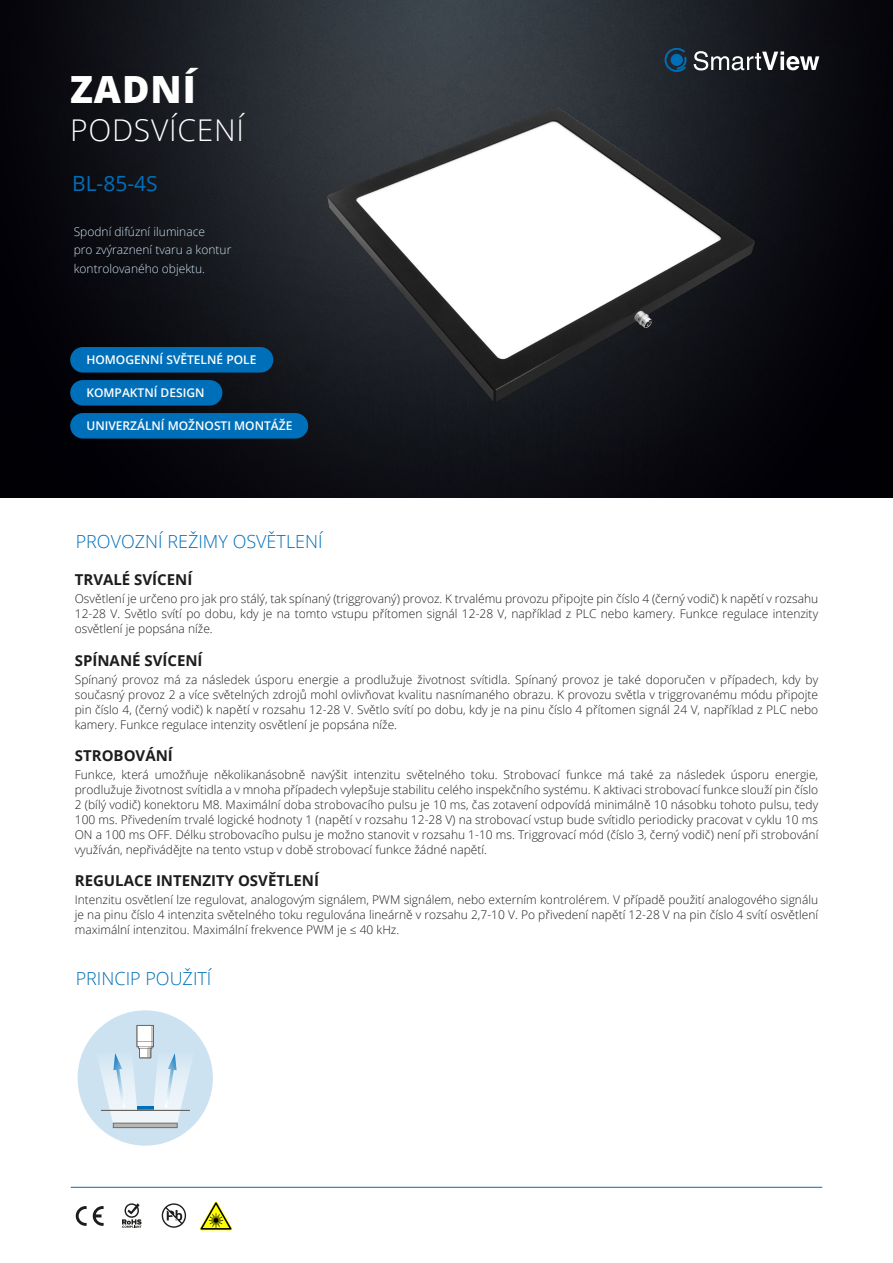
<style>
.page{position:relative;width:893px;height:1263px;background:#fff}
.page>*{position:absolute;margin:0;border:0;box-sizing:border-box;transform-origin:0 0}
.t1{font:800 37.5px "Open Sans";letter-spacing:.025em;color:#fff}
.t2{font:300 30px "Open Sans";letter-spacing:.025em;color:#fff}
.t3{font:21px "Open Sans";color:#006fb9}
.t4{font:300 18px "Open Sans";color:#006fb9}
.t5{font:700 15px "Open Sans";color:#1d1d1b}
.t6{font:300 12px/15px "Open Sans";color:#1d1d1b;text-align:justify}
.t7{font:300 12px/18px "Open Sans";color:#cce2f1}
.t8{font:600 12px "Open Sans";color:#fff}
</style>
<div class="page">
<img style="left:0;top:0;width:893px;height:497px">
<svg style="left:200px;top:1201px;width:32px;height:29px"></svg>
<svg style="left:76px;top:1206px;width:11px;height:20px"></svg>
<svg style="left:93px;top:1206px;width:11px;height:20px"></svg>
<svg style="left:122px;top:1203px;width:20px;height:25px"></svg>
<svg style="left:162px;top:1203px;width:24px;height:25px"></svg>
<div style="left:70px;top:347px;width:203px;height:26px;background:#006fb9;border-radius:13px"></div>
<div style="left:70px;top:380px;width:152px;height:26px;background:#006fb9;border-radius:13px"></div>
<div style="left:70px;top:413px;width:238px;height:26px;background:#006fb9;border-radius:13px"></div>
<hr style="left:71px;top:1187px;width:751px;height:1px;background:#006fb9">
<svg style="left:694px;top:51px;width:125px;height:7px"></svg>
<svg style="left:665px;top:48px;width:21px;height:10px"></svg>
<div style="left:78px;top:1010px;width:135px;height:136px;background:#cce2f1;border-radius:50%"></div>
<svg style="left:99px;top:1025px;width:96px;height:103px"></svg>
<hr style="left:101px;top:1110px;width:89px;height:1px;background:#686460">
<img style="left:249px;top:58px;width:580px;height:386px">
<h1 class="t1" style="left:70px;top:61px;width:127px">ZADNÍ</h1>
<h2 class="t2" style="left:70px;top:109px;width:176px">PODSVÍCENÍ</h2>
<h3 class="t3" style="left:72px;top:169px;width:87px">BL-85-4S</h3>
<p class="t7" style="left:74px;top:223px;width:159px">Spodní difúzní iluminace<br>pro zvýraznení tvaru a kontur kontrolovaného objektu.</p>
<p class="t8" style="left:86px;top:352px;width:171px">HOMOGENNÍ SVĚTELNÉ POLE</p>
<p class="t8" style="left:86px;top:385px;width:120px">KOMPAKTNÍ DESIGN</p>
<p class="t8" style="left:86px;top:418px;width:207px">UNIVERZÁLNÍ MOŽNOSTI MONTÁŽE</p>
<h3 class="t4" style="left:76px;top:529px;width:248px">PROVOZNÍ REŽIMY OSVĚTLENÍ</h3>
<p class="t5" style="left:75px;top:569px;width:119px">TRVALÉ SVÍCENÍ</p>
<p class="t6" style="left:75px;top:591px;width:745px">Osvětlení je určeno pro jak pro stálý, tak spínaný (triggrovaný) provoz. K trvalému provozu připojte pin číslo 4 (černý vodič) k napětí v rozsahu 12-28 V. Světlo svítí po dobu, kdy je na tomto vstupu přítomen signál 12-28 V, například z PLC nebo kamery. Funkce regulace intenzity osvětlení je popsána níže.</p>
<p class="t5" style="left:75px;top:649px;width:129px">SPÍNANÉ SVÍCENÍ</p>
<p class="t6" style="left:75px;top:671px;width:745px">Spínaný provoz má za následek úsporu energie a prodlužuje životnost svítidla. Spínaný provoz je také doporučen v případech, kdy by současný provoz 2 a více světelných zdrojů mohl ovlivňovat kvalitu nasnímaného obrazu. K provozu světla v triggrovanému módu připojte pin číslo 4, (černý vodič) k napětí v rozsahu 12-28 V. Světlo svítí po dobu, kdy je na pinu číslo 4 přítomen signál 24 V, například z PLC nebo kamery. Funkce regulace intenzity osvětlení je popsána níže.</p>
<p class="t5" style="left:75px;top:745px;width:100px">STROBOVÁNÍ</p>
<p class="t6" style="left:75px;top:767px;width:745px">Funkce, která umožňuje několikanásobně navýšit intenzitu světelného toku. Strobovací funkce má také za následek úsporu energie, prodlužuje životnost svítidla a v mnoha případech vylepšuje stabilitu celého inspekčního systému. K aktivaci strobovací funkce slouží pin číslo 2 (bílý vodič) konektoru M8. Maximální doba strobovacího pulsu je 10 ms, čas zotavení odpovídá minimálně 10 násobku tohoto pulsu, tedy 100 ms. Přivedením trvalé logické hodnoty 1 (napětí v rozsahu 12-28 V) na strobovací vstup bude svítidlo periodicky pracovat v cyklu 10 ms ON a 100 ms OFF. Délku strobovacího pulsu je možno stanovit v rozsahu 1-10 ms. Triggrovací mód (číslo 3, černý vodič) není při strobování využíván, nepřivádějte na tento vstup v době strobovací funkce žádné napětí.</p>
<p class="t5" style="left:75px;top:870px;width:246px">REGULACE INTENZITY OSVĚTLENÍ</p>
<p class="t6" style="left:75px;top:892px;width:745px">Intenzitu osvětlení lze regulovat, analogovým signálem, PWM signálem, nebo externím kontrolérem. V případě použití analogového signálu je na pinu číslo 4 intenzita světelného toku regulována lineárně v rozsahu 2,7-10 V. Po přivedení napětí 12-28 V na pin číslo 4 svítí osvětlení maximální intenzitou. Maximální frekvence PWM je ≤ 40 kHz.</p>
<h3 class="t4" style="left:76px;top:966px;width:137px">PRINCIP POUŽITÍ</h3>
</div>
